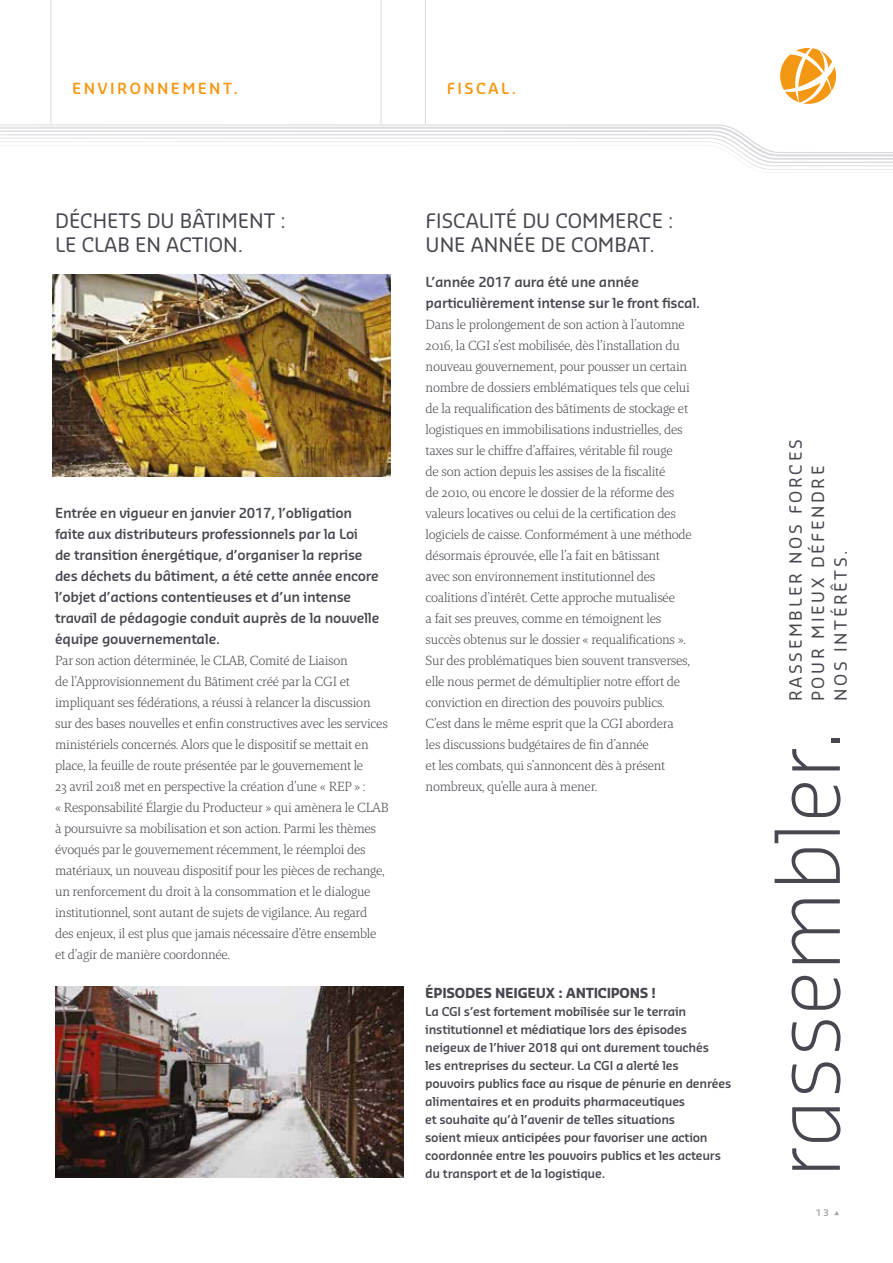
<style>
.page{position:relative;width:893px;height:1263px;background:#fff}
.page>*{position:absolute;margin:0;border:0;box-sizing:border-box;transform-origin:0 0}
.t1{font:300 87px "Sansa Pro";color:#48464f}
.t2{font:19.5px/24px "Sansa Pro";color:#48464f}
.t3{font:16.5px/22.5px "Sansa Pro";letter-spacing:.16em;color:#48464f}
.t4{font:600 15px "Sansa Pro";letter-spacing:.16em;color:#f49712}
.t5{font:300 13.5px/21px "Brando";letter-spacing:-.02em;color:#48464f}
.t6{font:600 13.5px/21px "Sansa Pro";letter-spacing:-.02em;color:#48464f}
.t7{font:700 13.5px "Sansa Pro";letter-spacing:-.02em;color:#48464f}
.t8{font:600 12px/18px "Sansa Pro";letter-spacing:-.02em;color:#48464f}
.t9{font:600 9px "Sansa Pro";color:#a3a2ab}
</style>
<div class="page">
<svg style="left:729px;top:152px;width:164px;height:18px"></svg>
<svg style="left:0;top:16px;width:837px;height:136px"></svg>
<svg style="left:780px;top:48px;width:56px;height:56px"></svg>
<hr style="left:425px;top:0;width:1px;height:124px;background:#dad9de">
<hr style="left:51px;top:0;width:1px;height:124px;background:#dad9de">
<hr style="left:381px;top:0;width:1px;height:124px;background:#dad9de">
<img style="left:53px;top:275px;width:338px;height:201px">
<img style="left:55px;top:987px;width:349px;height:191px">
<p class="t4" style="left:72px;top:78px;width:167px">ENVIRONNEMENT.</p>
<p class="t4" style="left:447px;top:78px;width:71px">FISCAL.</p>
<h2 class="t2" style="left:55px;top:209px;width:232px">DÉCHETS DU BÂTIMENT :<br>LE CLAB EN ACTION.</h2>
<p class="t6" style="left:55px;top:502px;width:326px">Entrée en vigueur en janvier 2017, l’obligation faite aux distributeurs professionnels par la Loi<br>de transition énergétique, d’organiser la reprise des déchets du bâtiment, a été cette année encore l’objet d’actions contentieuses et d’un intense travail de pédagogie conduit auprès de la nouvelle équipe gouvernementale.</p>
<p class="t5" style="left:55px;top:649px;width:335px">Par son action déterminée, le CLAB, Comité de Liaison<br>de l’Approvisionnement du Bâtiment créé par la CGI et impliquant ses fédérations, a réussi à relancer la discussion sur des bases nouvelles et enfin constructives avec les services ministériels concernés. Alors que le dispositif se mettait en place, la feuille de route présentée par le gouvernement le<br>23 avril 2018 met en perspective la création d’une « REP » :<br>« Responsabilité Élargie du Producteur » qui amènera le CLAB à poursuivre sa mobilisation et son action. Parmi les thèmes évoqués par le gouvernement récemment, le réemploi des matériaux, un nouveau dispositif pour les pièces de rechange, un renforcement du droit à la consommation et le dialogue institutionnel, sont autant de sujets de vigilance. Au regard des enjeux, il est plus que jamais nécessaire d’être ensemble et d’agir de manière coordonnée.</p>
<h2 class="t2" style="left:426px;top:209px;width:249px">FISCALITÉ DU COMMERCE :<br>UNE ANNÉE DE COMBAT.</h2>
<p class="t6" style="left:426px;top:271px;width:276px">L’année 2017 aura été une année particulièrement intense sur le front fiscal.</p>
<p class="t5" style="left:426px;top:313px;width:268px">Dans le prolongement de son action à l’automne 2016, la CGI s’est mobilisée, dès l’installation du nouveau gouvernement, pour pousser un certain nombre de dossiers emblématiques tels que celui de la requalification des bâtiments de stockage et logistiques en immobilisations industrielles, des taxes sur le chiffre d’affaires, véritable fil rouge<br>de son action depuis les assises de la fiscalité<br>de 2010, ou encore le dossier de la réforme des valeurs locatives ou celui de la certification des logiciels de caisse. Conformément à une méthode désormais éprouvée, elle l’a fait en bâtissant<br>avec son environnement institutionnel des coalitions d’intérêt. Cette approche mutualisée<br>a fait ses preuves, comme en témoignent les succès obtenus sur le dossier « requalifications ».<br>Sur des problématiques bien souvent transverses, elle nous permet de démultiplier notre effort de conviction en direction des pouvoirs publics.<br>C’est dans le même esprit que la CGI abordera les discussions budgétaires de fin d’année<br>et les combats, qui s’annoncent dès à présent nombreux, qu’elle aura à mener.</p>
<p class="t7" style="left:425px;top:984px;width:232px">ÉPISODES NEIGEUX : ANTICIPONS !</p>
<p class="t8" style="left:425px;top:1002px;width:308px">La CGI s’est fortement mobilisée sur le terrain institutionnel et médiatique lors des épisodes neigeux de l’hiver 2018 qui ont durement touchés<br>les entreprises du secteur. La CGI a alerté les pouvoirs publics face au risque de pénurie en denrées alimentaires et en produits pharmaceutiques<br>et souhaite qu’à l’avenir de telles situations<br>soient mieux anticipées pour favoriser une action coordonnée entre les pouvoirs publics et les acteurs du transport et de la logistique.</p>
<p class="t3" style="left:784px;top:701px;width:263px;rotate:-90deg">RASSEMBLER NOS FORCES<br>POUR MIEUX DÉFENDRE<br>NOS INTÉRÊTS.</p>
<h1 class="t1" style="left:750px;top:1178px;width:451px;rotate:-90deg">rassembler.</h1>
<p class="t9" style="left:816px;top:1206px;width:14px">13</p>
</div>
